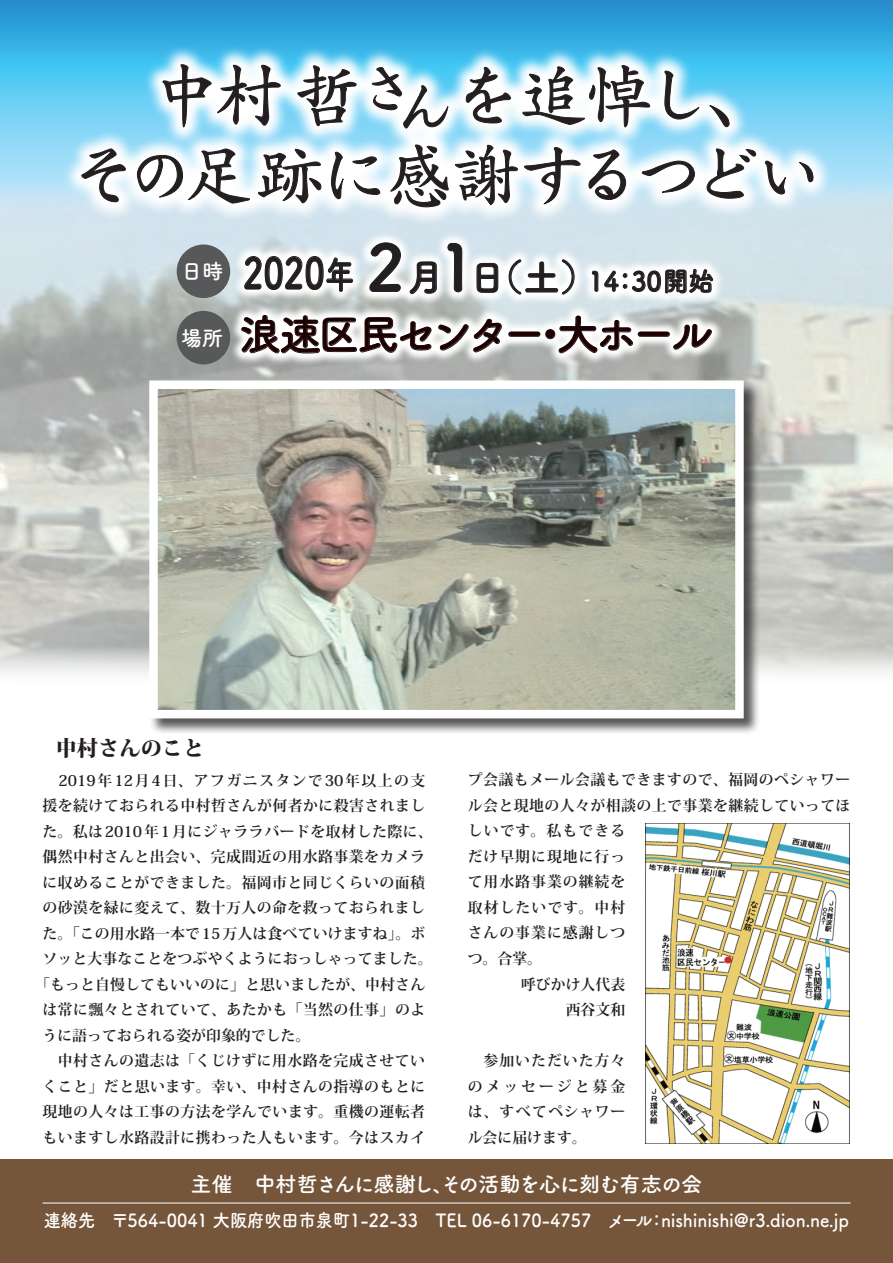
<style>
.page{position:relative;width:893px;height:1263px;background:#fff}
.page>*{position:absolute;margin:0;border:0;box-sizing:border-box;transform-origin:0 0}
.t1{font:69.15px/79.7px "DF Kai Sho Md MP RKSJ H";letter-spacing:-.065em;color:#231f20;text-align:center}
.t2{font:700 63.75px "Tsuku A Rd Gothic";color:#231f20}
.t3{font:700 42.45px "Tsuku A Rd Gothic";letter-spacing:-.085em;color:#1e0000}
.t4{font:700 42.45px "Tsuku A Rd Gothic";color:#231f20;scale:.8 1}
.t5{font:700 37.2px "Tsuku A Rd Gothic";color:#231f20}
.t6{font:700 37.2px "Tsuku A Rd Gothic";color:#231f20;scale:.8 1}
.t7{font:700 26.55px "Tsuku A Rd Gothic";color:#231f20;scale:.95 1}
.t8{font:700 21.3px "Tsuku A Rd Gothic";letter-spacing:-.06em;color:#fff}
.t9{font:800 21.3px "Koz Min Pro";color:#231f20}
.t10{font:700 21.3px "Tsuku B Rd Gothic";color:#fff}
.t11{font:700 18px "Tsuku A Rd Gothic";color:#fff;scale:.95 1}
.t12{font:700 14.85px/25.5px "Koz Min Pro";letter-spacing:.03em;color:#231f20;text-align:justify}
.t13{font:700 14.85px "Koz Min Pro";letter-spacing:.01em;color:#231f20}
.t14{font:700 14.85px "Koz Min Pro";letter-spacing:.065em;color:#231f20}
.t15{font:700 14.85px "Koz Min Pro";letter-spacing:.095em;color:#231f20}
.t16{font:700 14.85px "Koz Min Pro";color:#231f20}
.t17{font:700 14.85px "Koz Min Pro";letter-spacing:.075em;color:#231f20}
.s1{font-size:58.5px}
.s2{font-size:63.75px}
</style>
<div class="page">
<div style="left:0;top:1160px;width:893px;height:103px;background:#75563b"></div>
<div style="left:150px;top:381px;width:611px;height:354px;background:#231f20;opacity:.75"></div>
<img style="left:159px;top:390px;width:575px;height:318px">
<div style="left:149px;top:380px;width:595px;height:338px;border:9px solid #fff"></div>
<svg style="left:0;top:98px;width:893px;height:127px;background:#a1dbf5"></svg>
<div style="left:0;top:0;width:893px;height:98px;background:linear-gradient(to bottom,#1d8dcd,#5ad7fc)"></div>
<hr style="left:42px;top:1202px;width:808px;height:1px;background:#fff">
<svg style="left:61px;top:44px;width:772px;height:183px;background:#89d5f3"></svg>
<svg style="left:81px;top:148px;width:45px;height:55px"></svg>
<svg style="left:137px;top:0;width:620px;height:387px"></svg>
<svg style="left:764px;top:160px;width:50px;height:35px"></svg>
<img style="left:646px;top:823px;width:203px;height:321px">
<h1 class="t1" style="left:69px;top:55px;width:756px">中村哲<span class="s1">さ</span><sub>ん</sub>を追悼し、<br>その足跡に感謝するつどい</h1>
<h3 class="t10" style="left:181px;top:255px;width:44px">日時</h3>
<h3 class="t10" style="left:181px;top:321px;width:44px">場所</h3>
<h2 class="t2" style="left:367px;top:218px;width:40px">2</h2>
<h3 class="t5" style="left:408px;top:248px;width:191px">（日<span class="s2">1</span>月 土）</h3>
<h3 class="t4" style="left:243px;top:240px;width:104px">2020</h3>
<h3 class="t3" style="left:239px;top:301px;width:476px">浪速区民センター大ホール</h3>
<h3 class="t6" style="left:325px;top:246px;width:39px">年</h3>
<h3 class="t7" style="left:588px;top:260px;width:133px">14：30開始</h3>
<h3 class="t3" style="left:529px;top:301px;width:44px">・</h3>
<h3 class="t9" style="left:56px;top:732px;width:150px">中村さんのこと</h3>
<p class="t15" style="left:58px;top:770px;width:368px">2019年12月4日、アフガニスタンで30年以上の支</p>
<p class="t12" style="left:42px;top:792px;width:384px">援を続けておられる中村哲さんが何者かに殺害されまし</p>
<p class="t12" style="left:42px;top:818px;width:392px">た。私は2010年1月にジャララバードを取材した際に、</p>
<p class="t12" style="left:42px;top:843px;width:384px">偶然中村さんと出会い、完成間近の用水路事業をカメラ</p>
<p class="t12" style="left:42px;top:869px;width:384px">に収めることができました。福岡市と同じくらいの面積</p>
<p class="t12" style="left:42px;top:894px;width:384px">の砂漠を緑に変えて、数十万人の命を救っておられまし</p>
<p class="t13" style="left:42px;top:922px;width:384px">た。「この用水路一本で15万人は食べていけますね」。ボ</p>
<p class="t13" style="left:42px;top:948px;width:392px">ソッと大事なことをつぶやくようにおっしゃってました。</p>
<p class="t13" style="left:35px;top:973px;width:392px">「もっと自慢してもいいのに」と思いましたが、中村さん</p>
<p class="t12" style="left:42px;top:996px;width:384px">は常に飄々とされていて、あたかも「当然の仕事」のよ</p>
<p class="t16" style="left:42px;top:1024px;width:269px">うに語っておられる姿が印象的でした。</p>
<p class="t12" style="left:42px;top:1047px;width:384px">　中村さんの遺志は「くじけずに用水路を完成させてい</p>
<p class="t12" style="left:42px;top:1073px;width:384px">くこと」だと思います。幸い、中村さんの指導のもとに</p>
<p class="t12" style="left:42px;top:1098px;width:384px">現地の人々は工事の方法を学んでいます。重機の運転者</p>
<p class="t12" style="left:42px;top:1124px;width:384px">もいますし水路設計に携わった人もいます。今はスカイ</p>
<p class="t12" style="left:468px;top:766px;width:384px">プ会議もメール会議もできますので、福岡のペシャワー</p>
<p class="t12" style="left:468px;top:792px;width:384px">ル会と現地の人々が相談の上で事業を継続していってほ</p>
<p class="t17" style="left:468px;top:820px;width:159px">しいです。私もできる</p>
<p class="t14" style="left:468px;top:846px;width:159px">だけ早期に現地に行っ</p>
<p class="t14" style="left:468px;top:871px;width:159px">て用水路事業の継続を</p>
<p class="t17" style="left:468px;top:897px;width:159px">取材したいです。中村</p>
<p class="t14" style="left:468px;top:922px;width:159px">さんの事業に感謝しつ</p>
<p class="t12" style="left:468px;top:945px;width:76px">つ。合掌。</p>
<p class="t16" style="left:521px;top:973px;width:106px">呼びかけ人代表</p>
<p class="t12" style="left:566px;top:996px;width:61px">西谷文和</p>
<p class="t12" style="left:468px;top:1047px;width:159px">　参加いただいた方々のメッセージと募金は、すべてペシャワール会に届けます。</p>
<h3 class="t8" style="left:191px;top:1168px;width:513px">主催　中村哲さんに感謝しその活動を心に刻む有志の会</h3>
<h3 class="t8" style="left:432px;top:1168px;width:23px">、</h3>
<p class="t11" style="left:44px;top:1206px;width:642px">連絡先　〒564-0041 大阪府吹田市泉町1-22-33　TEL 06-6170-4757　メール</p>
<p class="t11" style="left:661px;top:1206px;width:199px">nishinishi@r3.dion.ne j p.</p>
<p class="t11" style="left:648px;top:1206px;width:20px">：</p>
</div>
